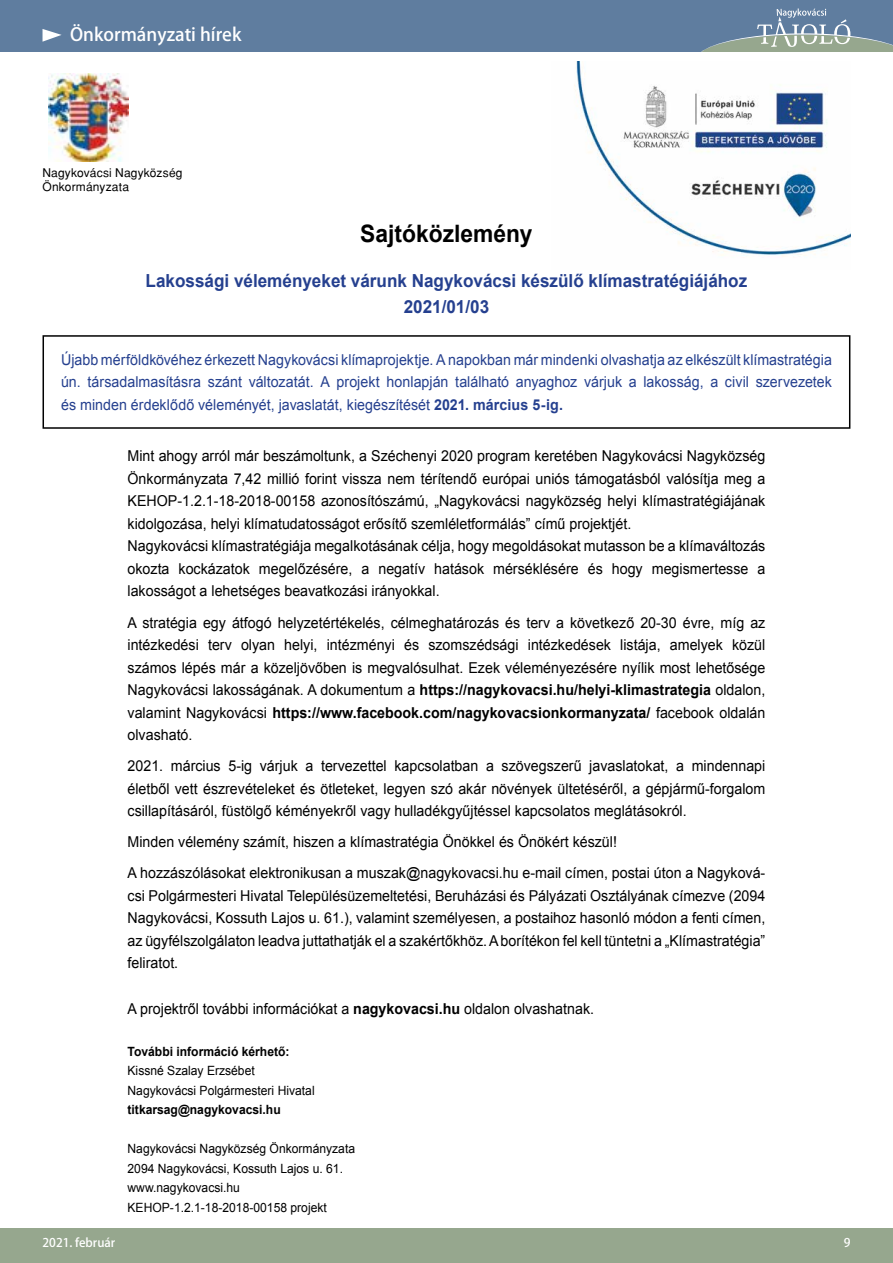
<style>
.page{position:relative;width:893px;height:1263px;background:#fff}
.page>*{position:absolute;margin:0;border:0;box-sizing:border-box;transform-origin:0 0}
.t1{font:700 24px "Arial";color:#000;scale:.95 1}
.t2{font:700 18px/25.5px "Arial";color:#25408f;text-align:center;scale:.95 1}
.t3{font:500 18px "Koz Go Pr 6 N";color:#fff}
.t4{font:15px/22.5px "Arial";color:#000;text-align:justify;scale:.95 1}
.t5{font:15px/22.8px "Arial";letter-spacing:.005em;color:#25408f;text-align:justify;scale:.95 1}
.t6{font:12.75px/19.5px "Arial";color:#000;scale:.95 1}
.t7{font:700 12.75px "Arial";color:#000;scale:.95 1}
.t8{font:12px/14.4px "Helvetica H";letter-spacing:.015em;color:#000}
.t9{font:500 12px "Koz Go Pr 6 N";color:#fff}
.s1{font-weight:700}
</style>
<div class="page">
<div style="left:0;top:1229px;width:893px;height:34px;background:#96a78e"></div>
<div style="left:0;top:0;width:893px;height:51px;background:#5f7d9f"></div>
<svg style="left:43px;top:29px;width:19px;height:13px"></svg>
<svg style="left:702px;top:9px;width:191px;height:42px"></svg>
<img style="left:574px;top:62px;width:276px;height:195px">
<img style="left:49px;top:73px;width:79px;height:89px">
<div style="left:43px;top:335px;width:807px;height:94px;border:2px solid #000"></div>
<p class="t3" style="left:70px;top:25px;width:173px">Önkormányzati hírek</p>
<p class="t8" style="left:43px;top:165px;width:142px">Nagykovácsi Nagyközség<br>Önkormányzata</p>
<h1 class="t1" style="left:360px;top:218px;width:183px">Sajtóközlemény</h1>
<p class="t2" style="left:146px;top:269px;width:635px">Lakossági véleményeket várunk Nagykovácsi készülő klímastratégiájához<br>2021/01/03</p>
<p class="t5" style="left:61px;top:348px;width:813px">Újabb mérföldkövéhez érkezett Nagykovácsi klímaprojektje. A napokban már mindenki olvashatja az elkészült klímastratégia ún. társadalmasításra szánt változatát. A projekt honlapján található anyaghoz várjuk a lakosság, a civil szervezetek és minden érdeklődő véleményét, javaslatát, kiegészítését <span class="s1">2021. március 5-ig.</span></p>
<p class="t4" style="left:128px;top:445px;width:673px;text-align:left">Mint ahogy arról már beszámoltunk, a Széchenyi 2020 program keretében Nagykovácsi Nagyközség Önkormányzata 7,42 millió forint vissza nem térítendő európai uniós támogatásból valósítja meg a KEHOP-1.2.1-18-2018-00158 azonosítószámú, „Nagykovácsi nagyközség helyi klímastratégiájának kidolgozása, helyi klímatudatosságot erősítő szemléletformálás” című projektjét.<br>Nagykovácsi klímastratégiája megalkotásának célja, hogy megoldásokat mutasson be a klímaváltozás okozta kockázatok megelőzésére, a negatív hatások mérséklésére és hogy megismertesse a lakosságot a lehetséges beavatkozási irányokkal.</p>
<p class="t4" style="left:128px;top:611px;width:673px">A stratégia egy átfogó helyzetértékelés, célmeghatározás és terv a következő 20-30 évre, míg az intézkedési terv olyan helyi, intézményi és szomszédsági intézkedések listája, amelyek közül számos lépés már a közeljövőben is megvalósulhat. Ezek véleményezésére nyílik most lehetősége Nagykovácsi lakosságának. A dokumentum a <span class="s1">https://nagykovacsi.hu/helyi-klimastrategia</span> oldalon, valamint Nagykovácsi <span class="s1">https://www.facebook.com/nagykovacsionkormanyzata/</span> facebook oldalán olvasható.</p>
<p class="t4" style="left:128px;top:755px;width:673px">2021. március 5-ig várjuk a tervezettel kapcsolatban a szövegszerű javaslatokat, a mindennapi életből vett észrevételeket és ötleteket, legyen szó akár növények ültetéséről, a gépjármű-forgalom csillapításáról, füstölgő kéményekről vagy hulladékgyűjtéssel kapcsolatos meglátásokról.</p>
<p class="t4" style="left:128px;top:827px;width:673px;line-height:31px">Minden vélemény számít, hiszen a klímastratégia Önökkel és Önökért készül!<br>A hozzászólásokat elektronikusan a muszak@nagykovacsi.hu e-mail címen, postai úton a Nagyková-</p>
<p class="t4" style="left:128px;top:884px;width:673px">csi Polgármesteri Hivatal Településüzemeltetési, Beruházási és Pályázati Osztályának címezve (2094<br>Nagykovácsi, Kossuth Lajos u. 61.), valamint személyesen, a postaihoz hasonló módon a fenti címen, az ügyfélszolgálaton leadva juttathatják el a szakértőkhöz. A borítékon fel kell tüntetni a „Klímastratégia” feliratot.</p>
<p class="t4" style="left:128px;top:997px;width:493px">A projektről további információkat a <span class="s1">nagykovacsi.hu</span> oldalon olvashatnak.</p>
<p class="t7" style="left:128px;top:1043px;width:172px">További információ kérhető:</p>
<p class="t6" style="left:128px;top:1061px;width:198px">Kissné Szalay Erzsébet<br>Nagykovácsi Polgármesteri Hivatal</p>
<p class="t7" style="left:128px;top:1101px;width:163px">titkarsag@nagykovacsi.hu</p>
<p class="t6" style="left:128px;top:1139px;width:241px">Nagykovácsi Nagyközség Önkormányzata 2094 Nagykovácsi, Kossuth Lajos u. 61. www.nagykovacsi.hu KEHOP-1.2.1-18-2018-00158 projekt</p>
<p class="t9" style="left:43px;top:1236px;width:74px">2021. február</p>
<p class="t9" style="left:844px;top:1236px;width:8px">9</p>
</div>
